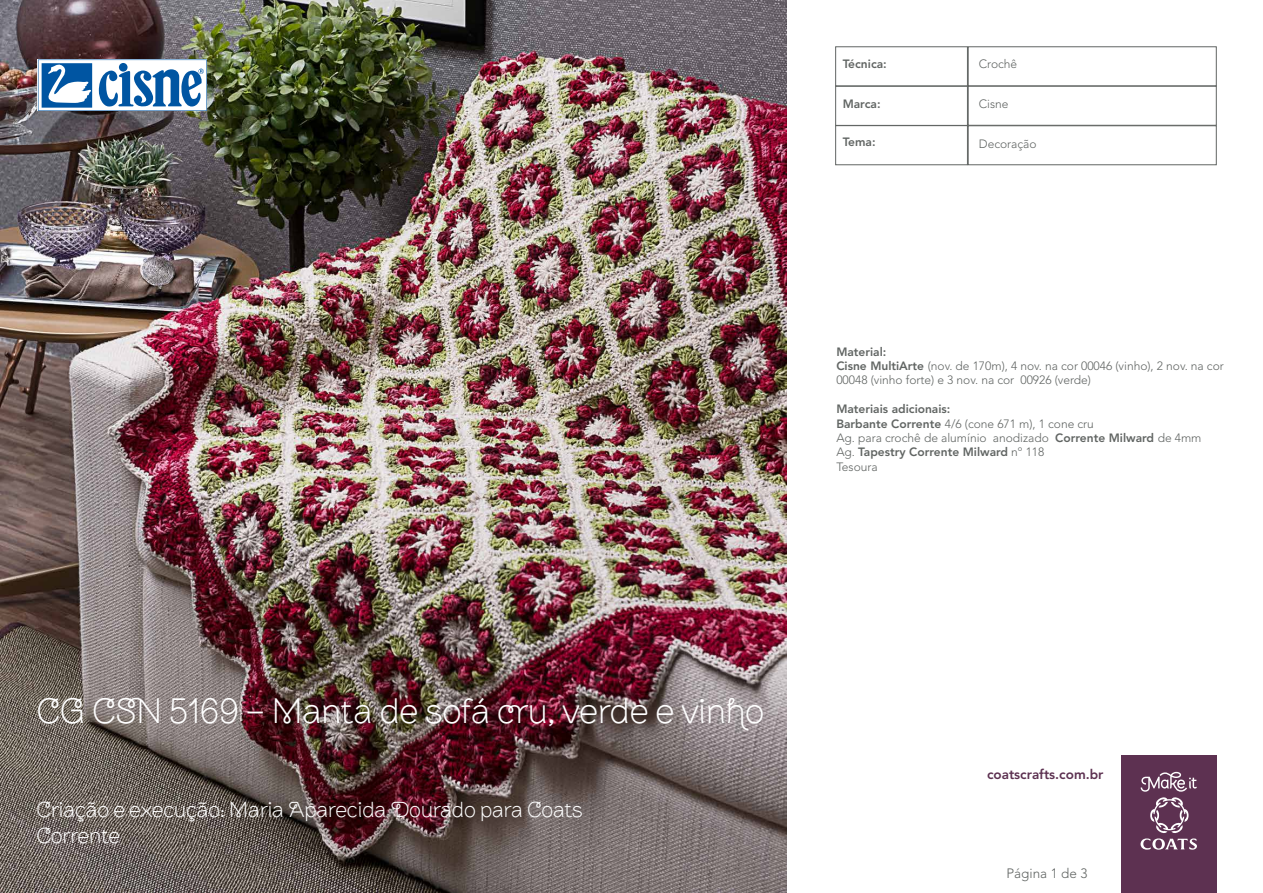
<style>
.page{position:relative;width:1263px;height:893px;background:#fff}
.page>*{position:absolute;margin:0;border:0;box-sizing:border-box;transform-origin:0 0}
.t1{font:300 36px "Brownstone Sans";color:#fff}
.t2{font:300 22.2px/26.5px "Brownstone Sans";letter-spacing:-.01em;color:#fff}
.t3{font:800 13.5px "Avenir LT Std";color:#5d3151}
.t4{font:300 13.5px "Avenir LT Std";color:#616563}
.t5{font:800 12px/14.4px "Avenir LT Std";color:#616563}
.t6{font:300 12px/14.4px "Avenir LT Std";color:#616563}
.s1{font-weight:800}
.s2{font-weight:300}
</style>
<div class="page">
<img style="left:0;top:0;width:787px;height:893px">
<div style="left:1121px;top:756px;width:95px;height:137px;background:#5d3151"></div>
<svg style="left:1140px;top:772px;width:57px;height:78px"></svg>
<svg style="left:38px;top:60px;width:169px;height:51px"></svg>
<div style="left:968px;top:126px;width:248px;height:39px;border:1px solid #616563"></div>
<div style="left:835px;top:47px;width:133px;height:39px;border:1px solid #616563"></div>
<div style="left:835px;top:86px;width:133px;height:40px;border:1px solid #616563"></div>
<div style="left:835px;top:125px;width:133px;height:40px;border:1px solid #616563"></div>
<div style="left:968px;top:47px;width:248px;height:39px;border:1px solid #616563"></div>
<div style="left:968px;top:86px;width:248px;height:39px;border:1px solid #616563"></div>
<p class="t5" style="left:843px;top:57px;width:46px">Técnica:</p>
<p class="t6" style="left:979px;top:57px;width:40px">Crochê</p>
<p class="t5" style="left:843px;top:96px;width:39px">Marca:</p>
<p class="t6" style="left:979px;top:96px;width:31px">Cisne</p>
<p class="t5" style="left:843px;top:135px;width:34px">Tema:</p>
<p class="t6" style="left:979px;top:137px;width:59px">Decoração</p>
<p class="t6" style="left:836px;top:344px;width:389px"><span class="s1">Material:<br>Cisne MultiArte</span> (nov. de 170m), 4 nov. na cor 00046 (vinho), 2 nov. na cor<br>00048 (vinho forte) e 3 nov. na cor 00926 (verde)</p>
<p class="t5" style="left:836px;top:402px;width:367px">Materiais adicionais:<br>Barbante Corrente <span class="s2">4/6 (cone 671 m), 1 cone cru<br>Ag. para crochê de alumínio anodizado</span> Corrente Milward <span class="s2">de 4mm Ag.</span> Tapestry Corrente Milward <span class="s2">nº 118<br>Tesoura</span></p>
<h1 class="t1" style="left:36px;top:689px;width:729px">CG CSN 5169 – Manta de sofá cru, verde e vinho</h1>
<h2 class="t2" style="left:36px;top:796px;width:548px">Criação e execução: Maria Aparecida Dourado para Coats<br>Corrente</h2>
<p class="t3" style="left:987px;top:766px;width:118px">coatscrafts.com.br</p>
<p class="t4" style="left:1006px;top:865px;width:83px">Página 1 de 3</p>
</div>
